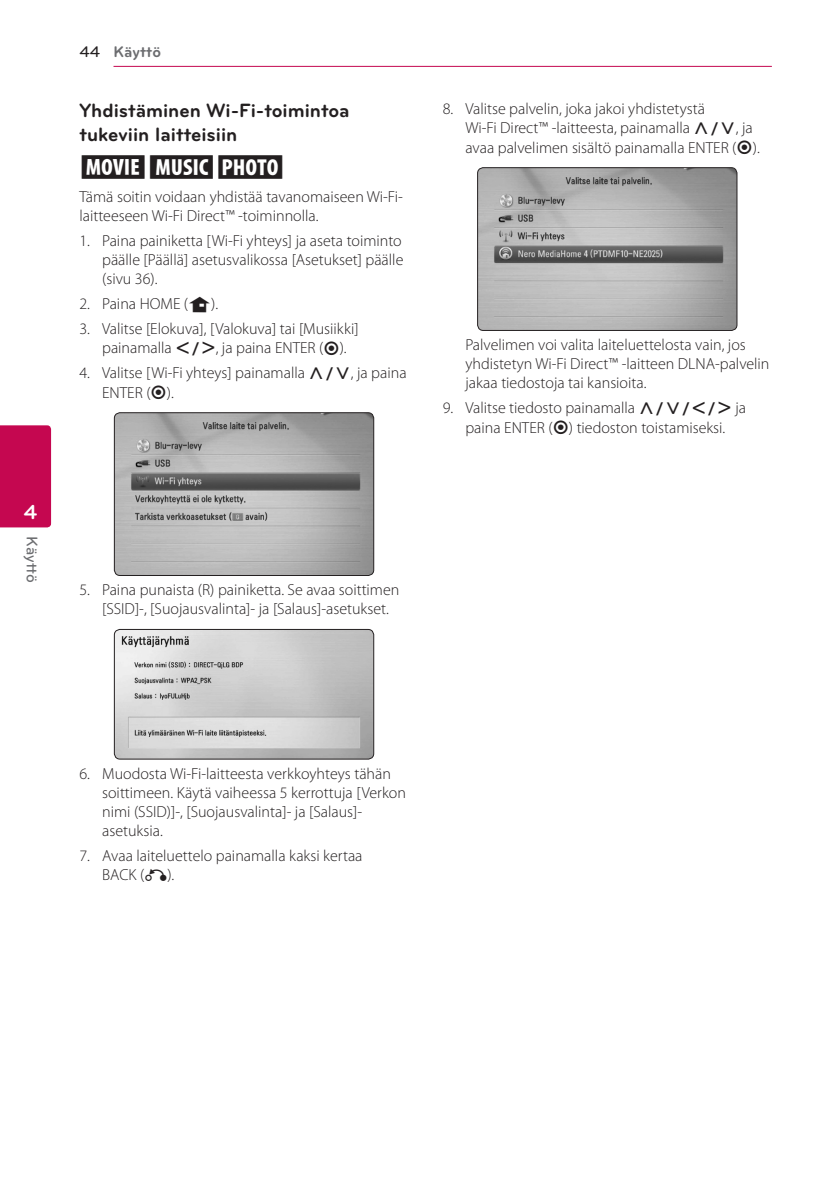
<style>
.page{position:relative;width:840px;height:1191px;background:#fff}
.page>*{position:absolute;margin:0;border:0;box-sizing:border-box;transform-origin:0 0}
.Content_text_Light{font:24px "UPSYS Common";color:#231f20}
.t1{font:700 21px "Bryant LG";color:#fff}
.Title_3{font:700 20px/24px "Bryant LG";color:#231f20}
.Content_text_Num{font:300 16px/19.2px "Myriad Pro";color:#231f20}
.Contents_Text_Sub_Nu{font:300 16px/19.2px "Myriad Pro";color:#231f20}
.Content_text_Light-2{font:300 16px/19.2px "Myriad Pro";color:#231f20}
.t2{font:700 16px "Bryant LG";color:#6c6d70}
.t3{font:500 16px "Bryant LG";color:#6c6d70}
.s1{font-weight:500;color:#231f20}
.s2{font-family:"UPSYS Common";font-weight:400}
</style>
<div class="page">
<hr style="left:113px;top:66px;width:658px;height:1px;background:#c50750">
<div style="left:0;top:425px;width:51px;height:102px;background:#c50750"></div>
<img style="left:115px;top:413px;width:258px;height:162px">
<div style="left:114px;top:412px;width:260px;height:164px;border:1px solid #231f20;border-radius:6px"></div>
<img style="left:114px;top:629px;width:259px;height:130px">
<div style="left:114px;top:629px;width:260px;height:130px;border:1px solid #231f20;border-radius:6px"></div>
<img style="left:478px;top:168px;width:258px;height:162px">
<div style="left:477px;top:167px;width:260px;height:164px;border:1px solid #231f20;border-radius:6px"></div>
<h2 class="t1" style="left:24px;top:499px;width:15px">4</h2>
<p class="t3" style="left:42px;top:536px;width:48px;rotate:90deg">Käyttö</p>
<p class="t2" style="left:79px;top:42px;width:83px"><span class="s1">44</span> Käyttö</p>
<p class="Title_3" style="left:79px;top:98px;width:271px">Yhdistäminen Wi-Fi-toimintoa tukeviin laitteisiin</p>
<p class="Content_text_Light" style="left:79px;top:152px;width:207px">YUI</p>
<p class="Content_text_Light-2" style="left:79px;top:187px;width:325px">Tämä soitin voidaan yhdistää tavanomaiseen Wi-Fi&shy;laitteeseen Wi-Fi Direct™ -toiminnolla.</p>
<p class="Content_text_Num" style="left:102px;top:231px;width:302px;text-align:justify;text-indent:-23px">1. Paina painiketta [Wi-Fi yhteys] ja aseta toiminto päälle [Päällä] asetusvalikossa [Asetukset] päälle (sivu 36).</p>
<p class="Content_text_Num" style="left:79px;top:294px;width:140px">2. Paina HOME (<span class="s2">N</span>).</p>
<p class="Content_text_Num" style="left:102px;top:319px;width:258px;text-indent:-23px">3. Valitse [Elokuva], [Valokuva] tai [Musiikki] painamalla <span class="s2">A/D</span>, ja paina ENTER (<span class="s2">B</span>).</p>
<p class="Content_text_Num" style="left:102px;top:363px;width:306px;text-indent:-23px">4. Valitse [Wi-Fi yhteys] painamalla <span class="s2">W/S</span>, ja paina<br>ENTER (<span class="s2">B</span>).</p>
<p class="Content_text_Num" style="left:465px;top:99px;width:296px;text-indent:-23px">8. Valitse palvelin, joka jakoi yhdistetystä<br>Wi-Fi Direct™ -laitteesta, painamalla <span class="s2">W/S</span>, ja avaa palvelimen sisältö painamalla ENTER (<span class="s2">B</span>).</p>
<p class="Contents_Text_Sub_Nu" style="left:465px;top:335px;width:305px">Palvelimen voi valita laiteluettelosta vain, jos yhdistetyn Wi-Fi Direct™ -laitteen DLNA-palvelin jakaa tiedostoja tai kansioita.</p>
<p class="Content_text_Num" style="left:442px;top:398px;width:304px;text-align:center">9. Valitse tiedosto painamalla <span class="s2">W/S/A/D</span> ja paina ENTER (<span class="s2">B</span>) tiedoston toistamiseksi.</p>
<p class="Content_text_Num" style="left:102px;top:580px;width:298px;text-indent:-23px">5. Paina punaista (R) painiketta. Se avaa soittimen [SSID]-, [Suojausvalinta]- ja [Salaus]-asetukset.</p>
<p class="Content_text_Num" style="left:102px;top:763px;width:305px;text-indent:-23px">6. Muodosta Wi-Fi-laitteesta verkkoyhteys tähän soittimeen. Käytä vaiheessa 5 kerrottuja [Verkon nimi (SSID)]-, [Suojausvalinta]- ja [Salaus]- asetuksia.</p>
<p class="Content_text_Num" style="left:102px;top:846px;width:262px;text-indent:-23px">7. Avaa laiteluettelo painamalla kaksi kertaa<br>BACK (<span class="s2">X</span>).</p>
</div>
